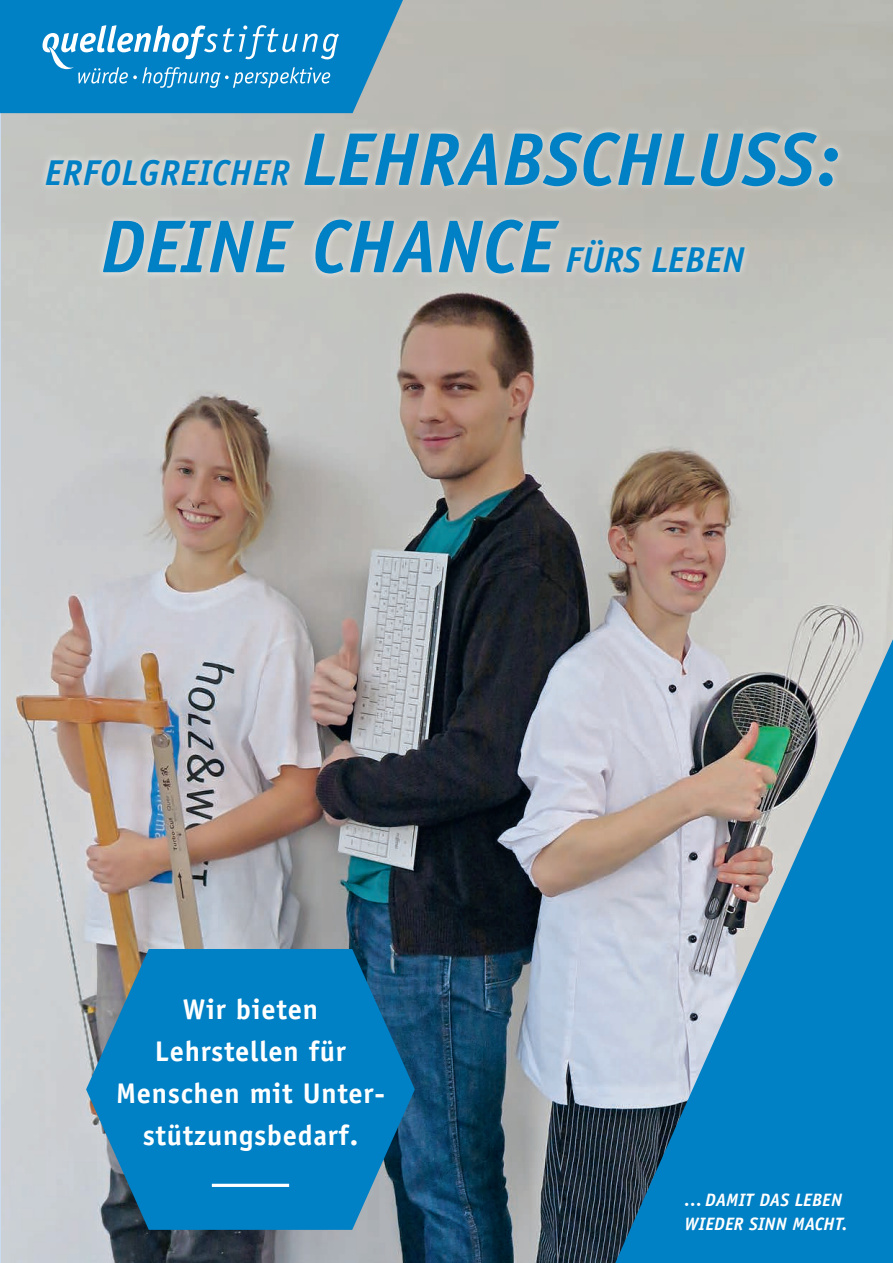
<style>
.page{position:relative;width:893px;height:1263px;background:#fff}
.page>*{position:absolute;margin:0;border:0;box-sizing:border-box;transform-origin:0 0}
.t1{font:italic 700 75px/87.3px "Officina Sans Std";color:#0080c5;text-align:center}
.t2{font:700 28.5px/42px "Officina Sans Std";letter-spacing:.025em;color:#fff;text-align:center}
.t3{font:italic 700 18px/24px "Officina Sans Std";letter-spacing:.01em;color:#fff}
.s1{font-size:36px}
</style>
<div class="page">
<img style="left:1px;top:0;width:892px;height:1263px">
<svg style="left:86px;top:949px;width:329px;height:281px;background:#137eb8"></svg>
<hr style="left:212px;top:1184px;width:77px;height:3px;background:#fff">
<svg style="left:615px;top:639px;width:278px;height:624px;background:#5494b8"></svg>
<svg style="left:0;top:0;width:403px;height:113px;background:#1386c3"></svg>
<svg style="left:43px;top:25px;width:296px;height:63px;background:#3298d0"></svg>
<div style="left:39px;top:125px;width:806px;height:156px;background:#fff;opacity:.75"></div>
<h1 class="t1" style="left:45px;top:116px;width:796px"><span class="s1">ERFOLGREICHER</span> LEHRABSCHLUSS:<br>DEINE CHANCE <span class="s1">FÜRS LEBEN</span></h1>
<p class="t2" style="left:116px;top:988px;width:270px">Wir bieten<br>Lehrstellen für<br>Menschen mit Unter&shy;stützungsbedarf.</p>
<p class="t3" style="left:685px;top:1188px;width:164px">…DAMIT DAS LEBEN<br>WIEDER SINN MACHT.</p>
</div>
